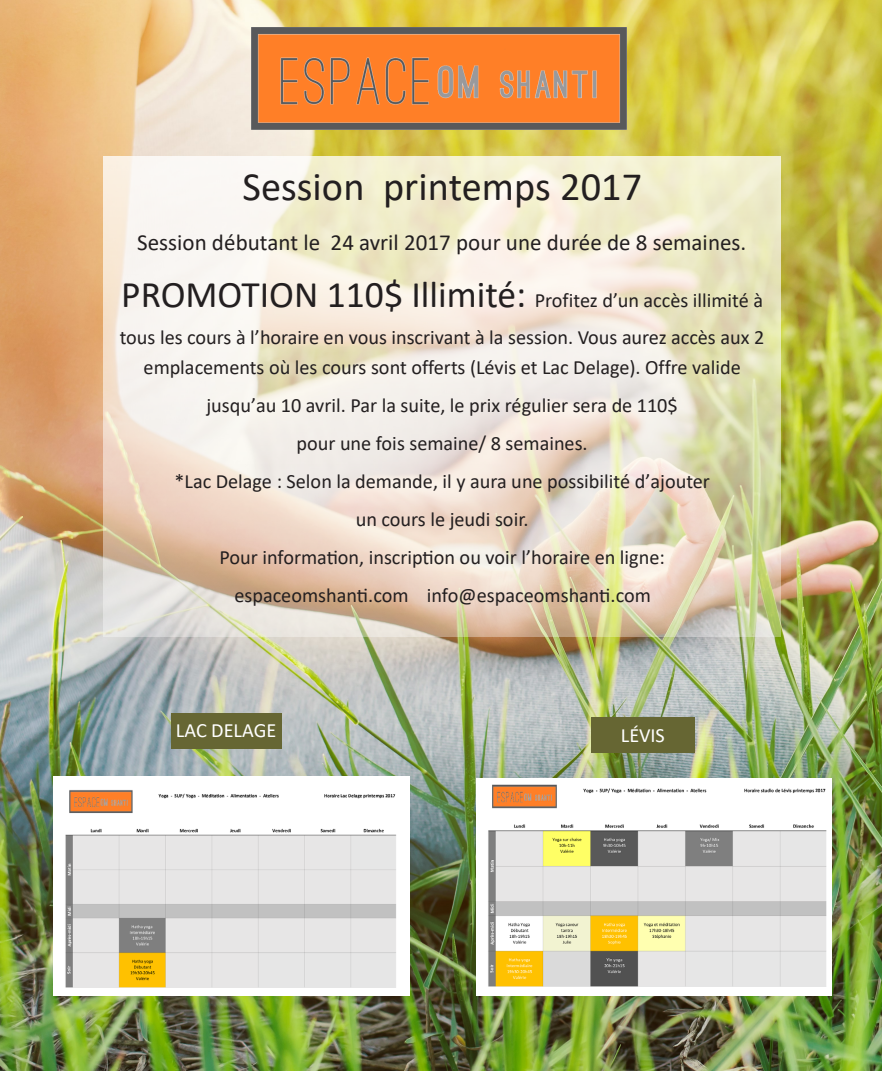
<style>
.page{position:relative;width:882px;height:1071px;background:#fff}
.page>*{position:absolute;margin:0;border:0;box-sizing:border-box;transform-origin:0 0}
.t1{font:40.43px "Calibri";color:#231f20}
.t2{font:23.1px "Calibri";color:#231f20}
.t3{font:20.3px/38px "Calibri";color:#231f20}
.t4{font:20.3px "Calibri";color:#fff}
.s1{font-size:37.62px}
</style>
<div class="page">
<img style="left:0;top:0;width:882px;height:1071px">
<img style="left:54px;top:777px;width:356px;height:219px">
<div style="left:171px;top:713px;width:110px;height:35px;background:#663"></div>
<div style="left:591px;top:718px;width:104px;height:35px;background:#663"></div>
<svg style="left:104px;top:157px;width:677px;height:479px;background:#ede3cf"></svg>
<img style="left:476px;top:778px;width:355px;height:218px">
<img style="left:251px;top:28px;width:375px;height:101px">
<p class="t1" style="left:242px;top:158px;width:401px">Session printemps 2017</p>
<p class="t2" style="left:137px;top:227px;width:611px">Session débutant le 24 avril 2017 pour une durée de 8 semaines.</p>
<p class="t3" style="left:120px;top:281px;width:646px"><span class="s1">PROMOTION 110$ Illimité:</span> Profitez d’un accès illimité à tous les cours à l’horaire en vous inscrivant à la session. Vous aurez accès aux 2</p>
<p class="t3" style="left:144px;top:348px;width:599px;text-align:center">emplacements où les cours sont offerts (Lévis et Lac Delage). Offre valide jusqu’au 10 avril. Par la suite, le prix régulier sera de 110$<br>pour une fois semaine/ 8 semaines.<br>*Lac Delage : Selon la demande, il y aura une possibilité d’ajouter<br>un cours le jeudi soir.<br>Pour information, inscription ou voir l’horaire en ligne: espaceomshanti.com info@espaceomshanti.com</p>
<p class="t4" style="left:176px;top:716px;width:102px">LAC DELAGE</p>
<p class="t4" style="left:621px;top:721px;width:46px">LÉVIS</p>
</div>
